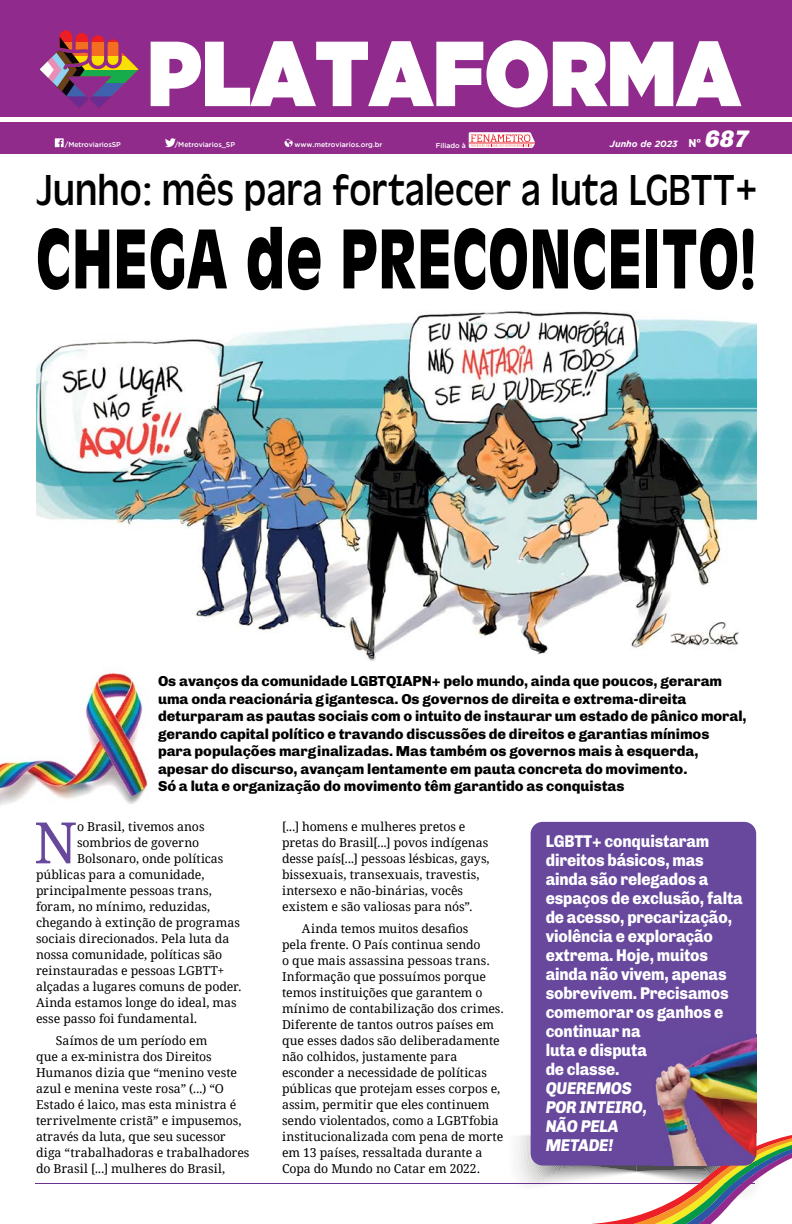
<style>
.page{position:relative;width:792px;height:1224px;background:#fff}
.page>*{position:absolute;margin:0;border:0;box-sizing:border-box;transform-origin:0 0}
.t1{font:700 88.4px "Antigoni Bd";letter-spacing:.025em;color:#000;scale:.69 1}
.t2{font:57.1px "Droid Serif";color:#67489d}
.t3{font:45px "Antique Oli";color:#000;scale:.88 1}
.t4{font:800 17px/19px "Chivo";letter-spacing:-.01em;color:#fff;scale:.91 1}
.t5{font:italic 800 17px/19px "Chivo";letter-spacing:-.01em;color:#fff;scale:.91 1}
.t6{font:800 14.5px/17.5px "Chivo";letter-spacing:-.005em;color:#000}
.t7{font:12.3px/16px "Droid Serif";letter-spacing:-.005em;color:#000}
.t8{font:italic 700 9px "Gotham";color:#fff}
.t9{font:500 7px "Gotham";letter-spacing:-.005em;color:#fff}
.s1{font-family:"Chivo";font-style:normal;font-size:11.6px}
.s2{font-family:"Chivo";font-weight:900;font-size:24px}
</style>
<div class="page">
<img style="left:0;top:671px;width:148px;height:135px">
<div style="left:0;top:0;width:792px;height:117px;background:#902a8d"></div>
<div style="left:0;top:122px;width:792px;height:32px;background:#902b8c"></div>
<svg style="left:151px;top:40px;width:591px;height:68px"></svg>
<svg style="left:55px;top:138px;width:9px;height:9px"></svg>
<svg style="left:469px;top:132px;width:66px;height:16px"></svg>
<hr style="left:469px;top:143px;width:66px;height:1px;background:#ed1d24">
<svg style="left:285px;top:139px;width:8px;height:8px"></svg>
<svg style="left:165px;top:138px;width:11px;height:9px"></svg>
<svg style="left:40px;top:31px;width:98px;height:78px"></svg>
<hr style="left:35px;top:1183px;width:720px;height:1px;background:#6c308d">
<div style="left:531px;top:822px;width:225px;height:344px;background:#67489d;border-radius:12px"></div>
<img style="left:756px;top:1034px;width:1px;height:84px">
<svg style="left:517px;top:1118px;width:275px;height:106px"></svg>
<img style="left:653px;top:1037px;width:103px;height:128px">
<img style="left:36px;top:311px;width:720px;height:350px">
<p class="t9" style="left:65px;top:141px;width:58px">/MetroviariosSP</p>
<p class="t9" style="left:175px;top:141px;width:62px">/Metroviarios_SP</p>
<p class="t9" style="left:294px;top:141px;width:89px">www.metroviarios.org.br</p>
<p class="t9" style="left:436px;top:141px;width:31px">Filiado à</p>
<p class="t8" style="left:610px;top:139px;width:146px">Junho de 2023 <span class="s1">Nº</span> <span class="s2">687</span></p>
<h3 class="t3" style="left:36px;top:165px;width:821px">Junho: mês para fortalecer a luta LGBTT+</h3>
<h1 class="t1" style="left:37px;top:200px;width:1044px">CHEGA de PRECONCEITO!</h1>
<p class="t6" style="left:158px;top:672px;width:590px">Os avanços da comunidade LGBTQIAPN+ pelo mundo, ainda que poucos, geraram uma onda reacionária gigantesca. Os governos de direita e extrema-direita deturparam as pautas sociais com o intuito de instaurar um estado de pânico moral, gerando capital político e travando discussões de direitos e garantias mínimos para populações marginalizadas. Mas também os governos mais à esquerda, apesar do discurso, avançam lentamente em pauta concreta do movimento.<br>Só a luta e organização do movimento têm garantido as conquistas</p>
<h2 class="t2" style="left:34px;top:804px;width:45px">N</h2>
<p class="t7" style="left:77px;top:819px;width:129px">o Brasil, tivemos anos</p>
<p class="t7" style="left:77px;top:835px;width:123px">sombrios de governo</p>
<p class="t7" style="left:77px;top:851px;width:148px">Bolsonaro, onde políticas</p>
<p class="t7" style="left:36px;top:867px;width:170px">públicas para a comunidade,</p>
<p class="t7" style="left:36px;top:883px;width:177px">principalmente pessoas trans,</p>
<p class="t7" style="left:36px;top:899px;width:176px">foram, no mínimo, reduzidas,</p>
<p class="t7" style="left:36px;top:915px;width:205px">chegando à extinção de programas</p>
<p class="t7" style="left:36px;top:931px;width:195px">sociais direcionados. Pela luta da</p>
<p class="t7" style="left:36px;top:947px;width:188px">nossa comunidade, políticas são</p>
<p class="t7" style="left:36px;top:963px;width:190px">reinstauradas e pessoas LGBTT+</p>
<p class="t7" style="left:36px;top:979px;width:207px">alçadas a lugares comuns de poder.</p>
<p class="t7" style="left:36px;top:995px;width:202px">Ainda estamos longe do ideal, mas</p>
<p class="t7" style="left:36px;top:1011px;width:163px">esse passo foi fundamental.</p>
<p class="t7" style="left:36px;top:1032px;width:215px;text-indent:20px">Saímos de um período em<br>que a ex-ministra dos Direitos<br>Humanos dizia que “menino veste azul e menina veste rosa” (...) “O<br>Estado é laico, mas esta ministra é terrivelmente cristã” e impusemos, através da luta, que seu sucessor diga “trabalhadoras e trabalhadores do Brasil [...] mulheres do Brasil,</p>
<p class="t7" style="left:282px;top:819px;width:209px">[...] homens e mulheres pretos e pretas do Brasil[...] povos indígenas desse país[...] pessoas lésbicas, gays, bissexuais, transexuais, travestis, intersexo e não-binárias, vocês existem e são valiosas para nós”.</p>
<p class="t7" style="left:282px;top:920px;width:223px;text-indent:20px">Ainda temos muitos desafios<br>pela frente. O País continua sendo<br>o que mais assassina pessoas trans.<br>Informação que possuímos porque temos instituições que garantem o mínimo de contabilização dos crimes.<br>Diferente de tantos outros países em que esses dados são deliberadamente não colhidos, justamente para esconder a necessidade de políticas públicas que protejam esses corpos e, assim, permitir que eles continuem sendo violentados, como a LGBTfobia institucionalizada com pena de morte em 13 países, ressaltada durante a Copa do Mundo no Catar em 2022.</p>
<p class="t4" style="left:546px;top:831px;width:218px">LGBTT+ conquistaram direitos básicos, mas ainda são relegados a espaços de exclusão, falta de acesso, precarização, violência e exploração extrema. Hoje, muitos ainda não vivem, apenas sobrevivem. Precisamos comemorar os ganhos e continuar na<br>luta e disputa<br>de classe.</p>
<h3 class="t5" style="left:546px;top:1078px;width:113px">QUEREMOS<br>POR INTEIRO,<br>NÃO PELA<br>METADE!</h3>
</div>
